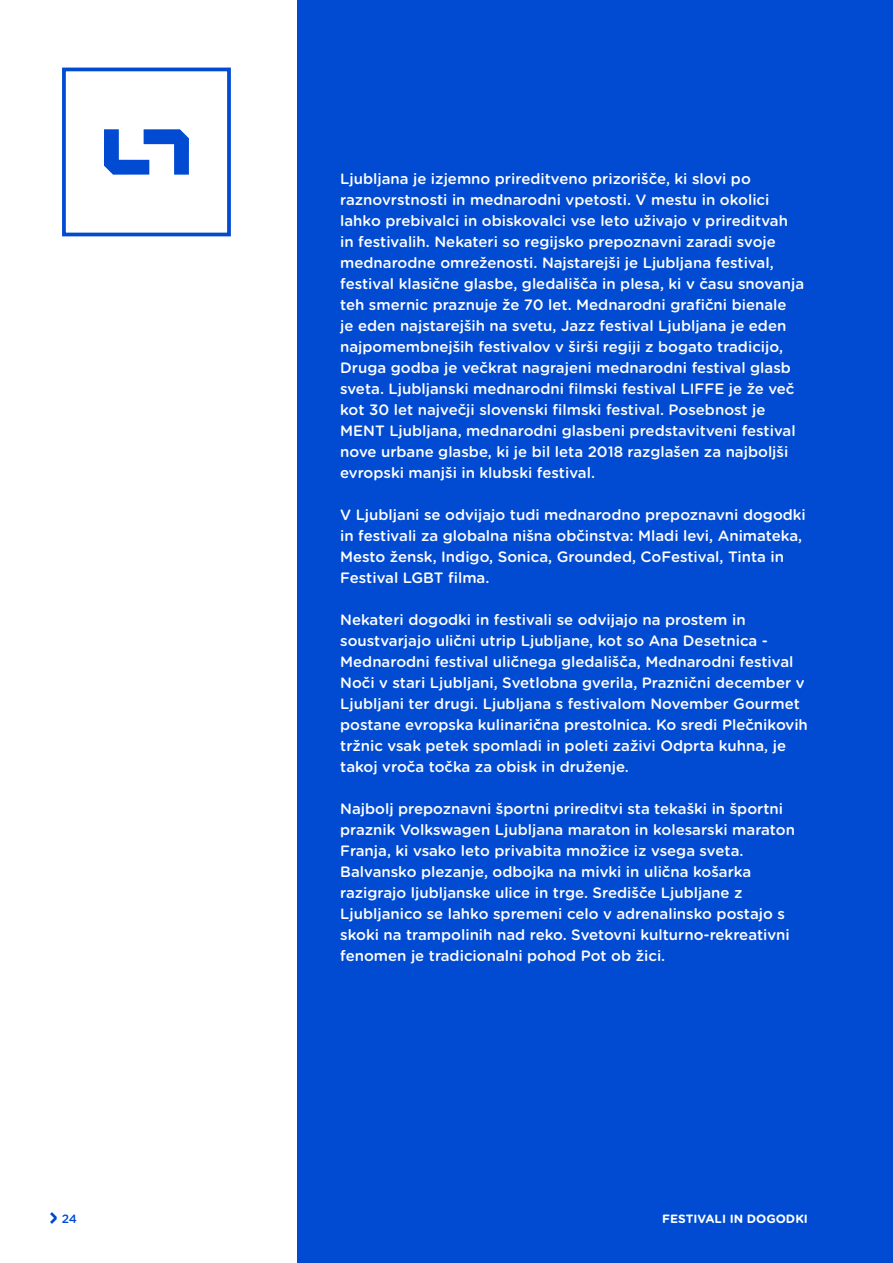
<style>
.page{position:relative;width:893px;height:1263px;background:#fff}
.page>*{position:absolute;margin:0;border:0;box-sizing:border-box;transform-origin:0 0}
.t1{font:500 15px/21px "Gotham Rounded";color:#fff}
.t2{font:700 12px "Gotham Rounded";color:#fff}
.t3{font:500 12px "Gotham Rounded";color:#004bd2}
</style>
<div class="page">
<div style="left:298px;top:0;width:595px;height:1263px;background:#004bd2"></div>
<div style="left:62px;top:68px;width:169px;height:168px;border:4px solid #004bd2"></div>
<svg style="left:104px;top:129px;width:85px;height:46px"></svg>
<svg style="left:50px;top:1212px;width:7px;height:12px"></svg>
<p class="t1" style="left:340px;top:167px;width:465px">Ljubljana je izjemno prireditveno prizorišče, ki slovi po raznovrstnosti in mednarodni vpetosti. V mestu in okolici lahko prebivalci in obiskovalci vse leto uživajo v prireditvah in festivalih. Nekateri so regijsko prepoznavni zaradi svoje mednarodne omreženosti. Najstarejši je Ljubljana festival, festival klasične glasbe, gledališča in plesa, ki v času snovanja teh smernic praznuje že 70 let. Mednarodni grafični bienale<br>je eden najstarejših na svetu, Jazz festival Ljubljana je eden najpomembnejših festivalov v širši regiji z bogato tradicijo, Druga godba je večkrat nagrajeni mednarodni festival glasb sveta. Ljubljanski mednarodni filmski festival LIFFE je že več kot 30 let največji slovenski filmski festival. Posebnost je MENT Ljubljana, mednarodni glasbeni predstavitveni festival nove urbane glasbe, ki je bil leta 2018 razglašen za najboljši evropski manjši in klubski festival.</p>
<p class="t1" style="left:340px;top:503px;width:467px">V Ljubljani se odvijajo tudi mednarodno prepoznavni dogodki in festivali za globalna nišna občinstva: Mladi levi, Animateka, Mesto žensk, Indigo, Sonica, Grounded, CoFestival, Tinta in Festival LGBT filma.</p>
<p class="t1" style="left:340px;top:608px;width:469px">Nekateri dogodki in festivali se odvijajo na prostem in soustvarjajo ulični utrip Ljubljane, kot so Ana Desetnica - Mednarodni festival uličnega gledališča, Mednarodni festival Noči v stari Ljubljani, Svetlobna gverila, Praznični december v Ljubljani ter drugi. Ljubljana s festivalom November Gourmet postane evropska kulinarična prestolnica. Ko sredi Plečnikovih tržnic vsak petek spomladi in poleti zaživi Odprta kuhna, je takoj vroča točka za obisk in druženje.</p>
<p class="t1" style="left:340px;top:797px;width:456px">Najbolj prepoznavni športni prireditvi sta tekaški in športni praznik Volkswagen Ljubljana maraton in kolesarski maraton Franja, ki vsako leto privabita množice iz vsega sveta.<br>Balvansko plezanje, odbojka na mivki in ulična košarka razigrajo ljubljanske ulice in trge. Središče Ljubljane z Ljubljanico se lahko spremeni celo v adrenalinsko postajo s skoki na trampolinih nad reko. Svetovni kulturno-rekreativni fenomen je tradicionalni pohod Pot ob žici.</p>
<p class="t3" style="left:62px;top:1210px;width:17px">24</p>
<p class="t2" style="left:662px;top:1210px;width:147px">FESTIVALI IN DOGODKI</p>
</div>
